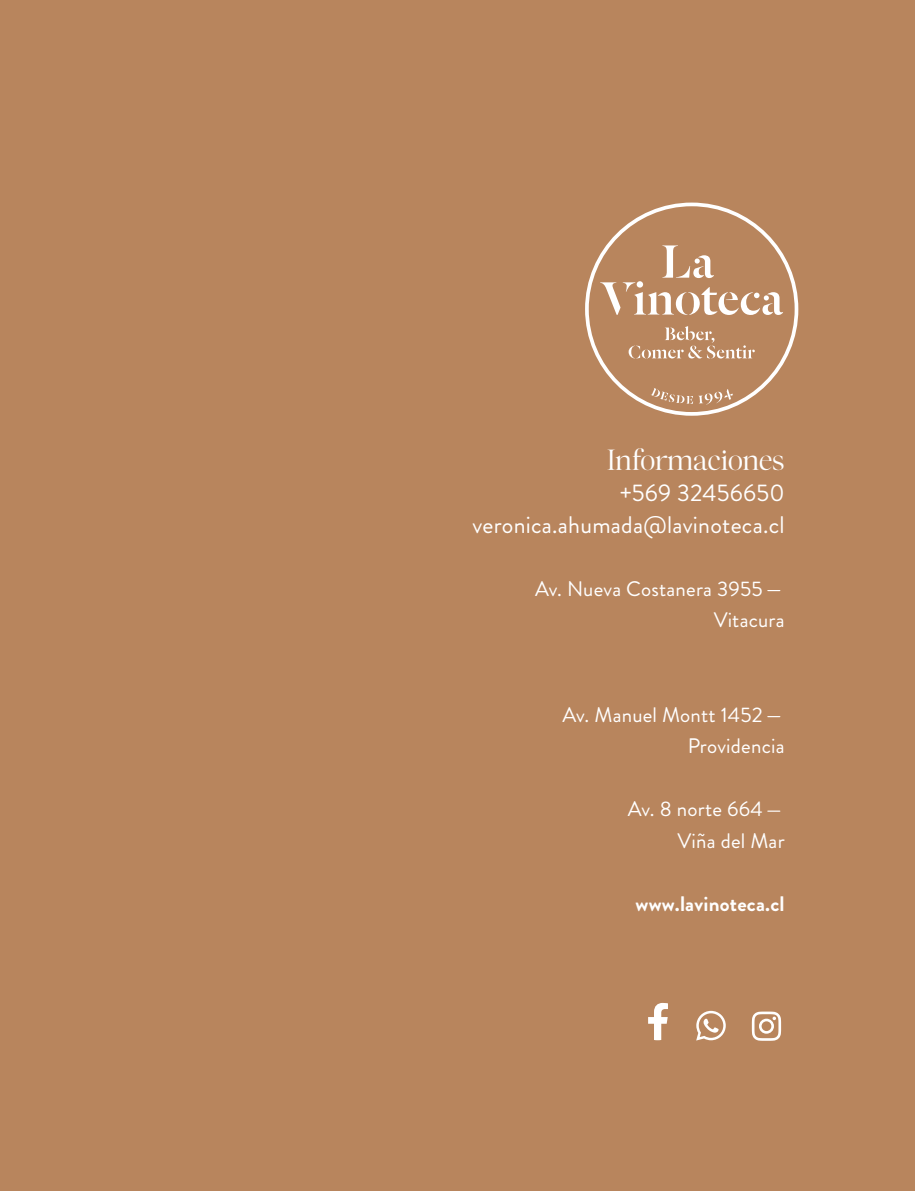
<style>
.page{position:relative;width:915px;height:1191px;background:#fff}
.page>*{position:absolute;margin:0;border:0;box-sizing:border-box;transform-origin:0 0}
.t1{font:24px/31.5px "Brandon Grotesque";letter-spacing:.01em;color:#fff;text-align:right}
.t2{font:21px/31.5px "Brandon Grotesque";letter-spacing:.01em;color:#fff;text-align:right}
.t3{font:700 21px "Brandon Grotesque";letter-spacing:.01em;color:#fff}
.t4{font:300 21px "Megafield";letter-spacing:-.045em;color:#fff}
</style>
<div class="page">
<div style="left:0;top:0;width:914px;height:1191px;background:#b8855d"></div>
<svg style="left:585px;top:202px;width:213px;height:214px"></svg>
<svg style="left:600px;top:245px;width:182px;height:70px"></svg>
<svg style="left:628px;top:326px;width:126px;height:32px"></svg>
<svg style="left:698px;top:389px;width:34px;height:16px"></svg>
<svg style="left:650px;top:388px;width:42px;height:16px"></svg>
<svg style="left:751px;top:1011px;width:29px;height:29px"></svg>
<svg style="left:696px;top:1010px;width:29px;height:30px"></svg>
<svg style="left:648px;top:1003px;width:19px;height:37px"></svg>
<p class="t4" style="left:606px;top:450px;width:179px">Informaciones</p>
<p class="t1" style="left:472px;top:477px;width:314px">+569 32456650 veronica.ahumada@lavinoteca.cl</p>
<p class="t2" style="left:535px;top:573px;width:251px">Av. Nueva Costanera 3955-<br>Vitacura</p>
<p class="t2" style="left:562px;top:699px;width:224px">Av. Manuel Montt 1452-<br>Providencia</p>
<p class="t2" style="left:627px;top:793px;width:158px">Av. 8 norte 664-<br>Viña del Mar</p>
<p class="t3" style="left:635px;top:889px;width:150px">www.lavinoteca.cl</p>
</div>
